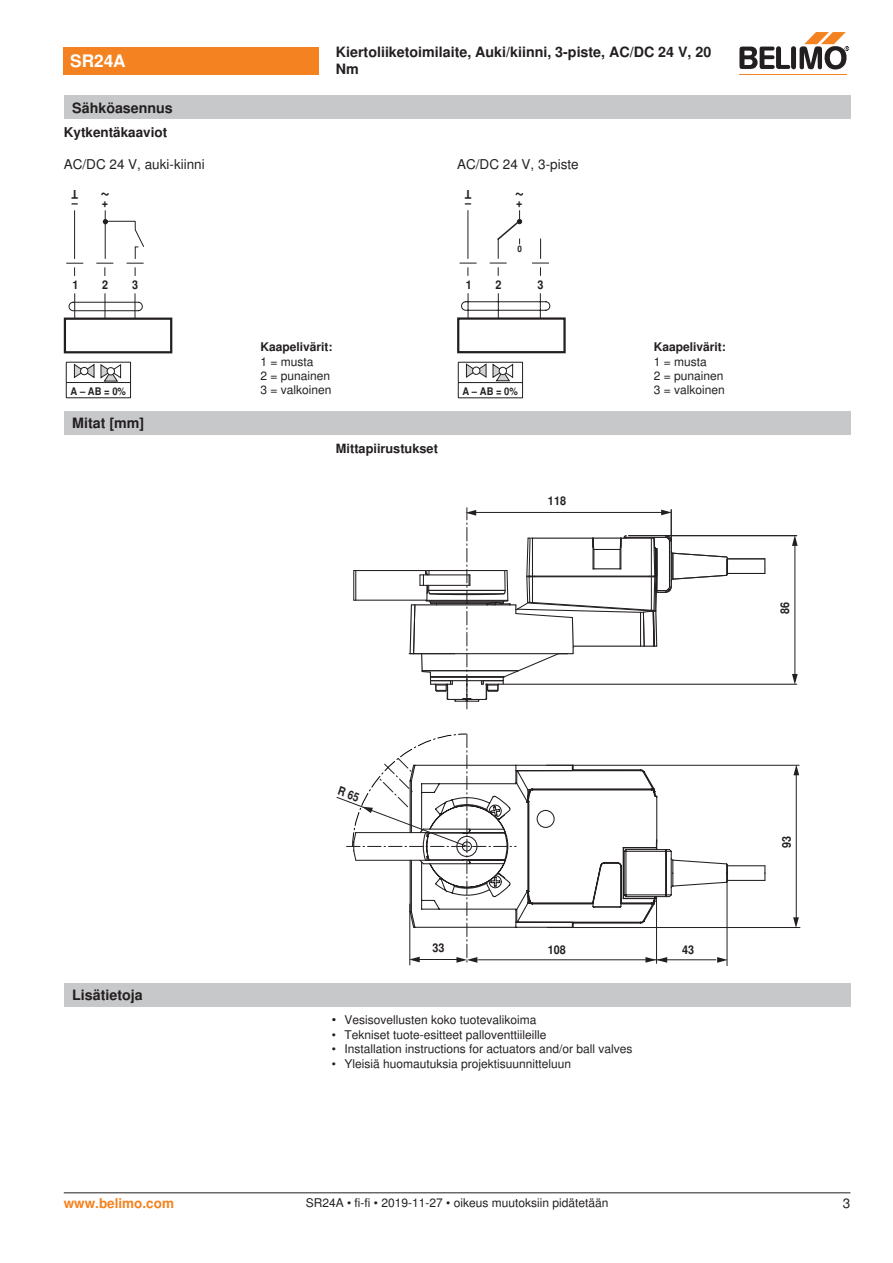
<style>
.page{position:relative;width:893px;height:1263px;background:#fff}
.page>*{position:absolute;margin:0;border:0;box-sizing:border-box;transform-origin:0 0}
.t1{font:700 18px "Nimbus Sans BEL";color:#231f20;scale:.9 1}
.t2{font:700 17.25px "Nimbus Sans BEL";color:#fff}
.t3{font:700 14.25px/17.1px "Nimbus Sans BEL";color:#231f20}
.Anschluss_Schema_Bas{font:13.5px "Nimbus Sans BEL";color:#231f20}
.t4{font:700 13.5px "Nimbus Sans BEL";color:#231f20}
.t5{font:700 13.5px "Nimbus Sans BEL";color:#f58220}
.Rechtsbündig_Footer{font:13.5px "Nimbus Sans BEL";color:#231f20}
.t6{font:700 12.75px "Nimbus Sans BEL";color:#231f20}
.Bulletpoints{font:12px "Nimbus Sans BEL";color:#231f20}
.Legende{font:12px/14.4px "Nimbus Sans BEL";color:#231f20}
.Footer_EU_center{font:12px "Nimbus Sans BEL";color:#231f20}
.t7{font:700 12px "Nimbus Sans BEL";color:#231f20;scale:.9 1}
.Anschluss_Schema_Bas-2{font:700 12px "Nimbus Sans BEL";color:#231f20}
.t8{font:700 10.5px "Nimbus Sans BEL";color:#231f20;scale:.9 1}
.t9{font:700 9px "Nimbus Sans BEL";color:#231f20;scale:.9 1}
.s1{font-size:12.75px}
</style>
<div class="page">
<div style="left:64px;top:318px;width:108px;height:35px;border:2px solid #231f20"></div>
<svg style="left:66px;top:210px;width:79px;height:109px"></svg>
<hr style="left:66px;top:362px;width:65px;height:1px;background:#231f20">
<hr style="left:66px;top:382px;width:65px;height:1px;background:#231f20">
<svg style="left:66px;top:363px;width:1px;height:34px"></svg>
<svg style="left:130px;top:363px;width:1px;height:34px"></svg>
<hr style="left:66px;top:397px;width:65px;height:1px;background:#231f20">
<svg style="left:74px;top:363px;width:47px;height:19px"></svg>
<div style="left:81px;top:367px;width:7px;height:8px;background:#fff;border-radius:50%"></div>
<div style="left:80px;top:367px;width:8px;height:8px;border:1px solid #231f20;border-radius:50%"></div>
<hr style="left:468px;top:210px;width:1px;height:49px;background:#231f20">
<svg style="left:461px;top:293px;width:90px;height:24px"></svg>
<svg style="left:532px;top:239px;width:17px;height:37px"></svg>
<svg style="left:460px;top:263px;width:17px;height:13px"></svg>
<svg style="left:490px;top:210px;width:32px;height:66px"></svg>
<div style="left:457px;top:317px;width:109px;height:36px;border:2px solid #231f20"></div>
<hr style="left:458px;top:362px;width:65px;height:1px;background:#231f20">
<hr style="left:458px;top:382px;width:65px;height:1px;background:#231f20">
<svg style="left:458px;top:363px;width:1px;height:35px"></svg>
<svg style="left:522px;top:363px;width:1px;height:35px"></svg>
<hr style="left:458px;top:398px;width:65px;height:1px;background:#231f20">
<svg style="left:466px;top:363px;width:47px;height:18px"></svg>
<div style="left:473px;top:367px;width:7px;height:7px;background:#fff;border-radius:50%"></div>
<div style="left:472px;top:367px;width:8px;height:8px;border:1px solid #231f20;border-radius:50%"></div>
<div style="left:64px;top:411px;width:786px;height:24px;background:#c7c8ca"></div>
<hr style="left:546px;top:765px;width:253px;height:1px;background:#231f20">
<hr style="left:796px;top:770px;width:1px;height:153px;background:#231f20">
<svg style="left:793px;top:917px;width:6px;height:10px"></svg>
<svg style="left:793px;top:765px;width:6px;height:10px"></svg>
<hr style="left:727px;top:880px;width:1px;height:86px;background:#231f20">
<hr style="left:547px;top:927px;width:253px;height:1px;background:#231f20">
<hr style="left:486px;top:684px;width:311px;height:1px;background:#231f20">
<svg style="left:764px;top:559px;width:1px;height:14px"></svg>
<hr style="left:628px;top:535px;width:169px;height:1px;background:#231f20">
<hr style="left:356px;top:570px;width:70px;height:1px;background:#231f20">
<hr style="left:353px;top:570px;width:1px;height:30px;background:#231f20">
<hr style="left:356px;top:600px;width:71px;height:1px;background:#231f20">
<hr style="left:727px;top:573px;width:38px;height:1px;background:#231f20">
<hr style="left:727px;top:558px;width:38px;height:1px;background:#231f20">
<hr style="left:355px;top:570px;width:1px;height:30px;background:#231f20">
<hr style="left:410px;top:904px;width:1px;height:61px;background:#231f20">
<hr style="left:795px;top:539px;width:1px;height:142px;background:#231f20">
<svg style="left:792px;top:535px;width:6px;height:11px"></svg>
<svg style="left:792px;top:674px;width:6px;height:10px"></svg>
<svg style="left:409px;top:508px;width:320px;height:201px"></svg>
<div style="left:64px;top:983px;width:786px;height:23px;background:#c7c8ca"></div>
<div style="left:64px;top:47px;width:255px;height:27px;background:#f58220"></div>
<hr style="left:739px;top:74px;width:107px;height:1px;background:#f58220">
<svg style="left:739px;top:32px;width:110px;height:38px"></svg>
<div style="left:64px;top:96px;width:786px;height:23px;background:#c7c8ca"></div>
<hr style="left:64px;top:1192px;width:786px;height:1px;background:#231f20">
<svg style="left:336px;top:733px;width:430px;height:231px"></svg>
<p class="t2" style="left:70px;top:51px;width:57px">SR24A</p>
<p class="t3" style="left:336px;top:44px;width:377px">Kiertoliiketoimilaite, Auki/kiinni, 3-piste, AC/DC 24 V, 20<br>Nm</p>
<p class="t3" style="left:72px;top:100px;width:102px">Sähköasennus</p>
<p class="t4" style="left:64px;top:125px;width:105px">Kytkentäkaaviot</p>
<p class="Anschluss_Schema_Bas" style="left:64px;top:156px;width:143px">AC/DC 24 V, auki-kiinni</p>
<p class="Anschluss_Schema_Bas" style="left:457px;top:156px;width:123px">AC/DC 24 V, 3-piste</p>
<p class="t7" style="left:78px;top:201px;width:9px;rotate:-180deg">T</p>
<p class="t1" style="left:110px;top:207px;width:12px;rotate:-180deg">~</p>
<p class="t7" style="left:72px;top:196px;width:42px">– +</p>
<p class="t7" style="left:72px;top:278px;width:8px">1</p>
<p class="t7" style="left:102px;top:278px;width:8px">2</p>
<p class="t7" style="left:132px;top:278px;width:8px">3</p>
<p class="t8" style="left:71px;top:385px;width:63px">A – AB = 0%</p>
<p class="t3" style="left:72px;top:415px;width:74px">Mitat [mm]</p>
<p class="t3" style="left:72px;top:987px;width:72px">Lisätietoja</p>
<p class="Anschluss_Schema_Bas-2" style="left:260px;top:340px;width:74px">Kaapelivärit:</p>
<p class="Legende" style="left:260px;top:355px;width:73px">1 = musta<br>2 = punainen<br>3 = valkoinen</p>
<p class="t6" style="left:336px;top:440px;width:104px">Mittapiirustukset</p>
<p class="t7" style="left:471px;top:201px;width:9px;rotate:-180deg">T</p>
<p class="t1" style="left:524px;top:206px;width:12px;rotate:-180deg">~</p>
<p class="t7" style="left:465px;top:196px;width:8px">–</p>
<p class="t7" style="left:516px;top:195px;width:9px">+</p>
<p class="t9" style="left:517px;top:244px;width:7px">0</p>
<p class="t7" style="left:466px;top:278px;width:8px">1</p>
<p class="t7" style="left:495px;top:278px;width:8px">2</p>
<p class="t7" style="left:537px;top:278px;width:8px">3</p>
<p class="t8" style="left:462px;top:385px;width:63px">A – AB = 0%</p>
<p class="t7" style="left:548px;top:494px;width:22px">118</p>
<p class="Anschluss_Schema_Bas-2" style="left:654px;top:340px;width:74px">Kaapelivärit:</p>
<p class="Legende" style="left:654px;top:355px;width:73px">1 = musta<br>2 = punainen<br>3 = valkoinen</p>
<p class="t7" style="left:778px;top:614px;width:15px;rotate:-90deg">86</p>
<p class="t7" style="left:432px;top:941px;width:15px">33</p>
<p class="t7" style="left:548px;top:942px;width:22px">108</p>
<p class="Bulletpoints" style="left:332px;top:1013px;width:206px"><span class="s1">•</span> Vesisovellusten koko tuotevalikoima</p>
<p class="Bulletpoints" style="left:332px;top:1027px;width:216px">• Tekniset tuote-esitteet palloventtiileille</p>
<p class="Bulletpoints" style="left:332px;top:1042px;width:302px">• Installation instructions for actuators and/or ball valves</p>
<p class="Bulletpoints" style="left:332px;top:1056px;width:241px">• Yleisiä huomautuksia projektisuunnitteluun</p>
<p class="t7" style="left:682px;top:942px;width:15px">43</p>
<p class="t7" style="left:780px;top:848px;width:15px;rotate:-90deg">93</p>
<p class="t5" style="left:64px;top:1195px;width:112px">www.belimo.com</p>
<p class="Footer_EU_center" style="left:306px;top:1196px;width:304px">SR24A • fi-fi • 2019-11-27 • oikeus muutoksiin pidätetään</p>
<p class="Rechtsbündig_Footer" style="left:843px;top:1195px;width:9px">3</p>
</div>
